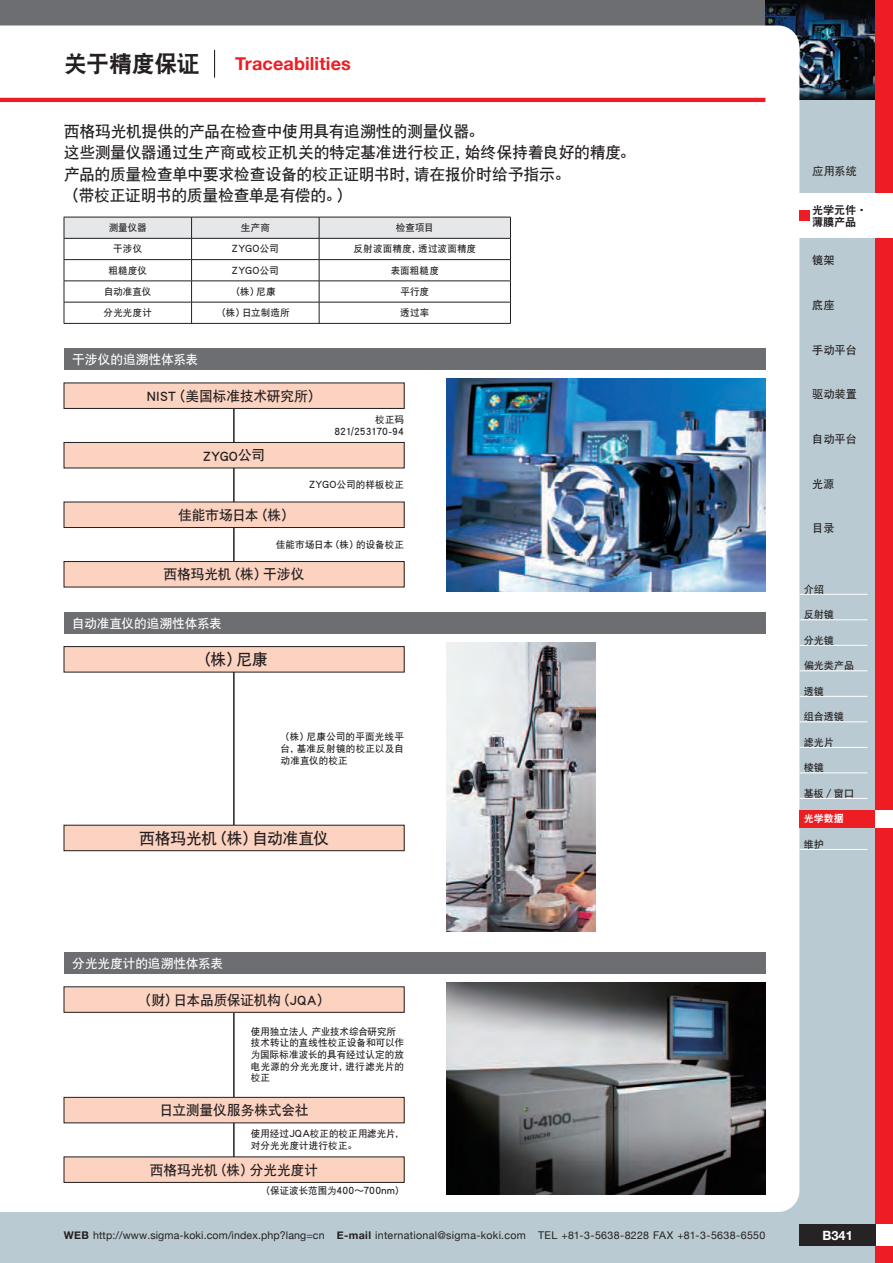
<style>
.page{position:relative;width:893px;height:1263px;background:#bacad2}
.page>*{position:absolute;margin:0;border:0;box-sizing:border-box;transform-origin:0 0}
.t1{font:23.4px "DFP Hei W9 G Bpc EUC H";letter-spacing:-.035em;color:#231f20}
.t2{font:700 18px "Helvetica Neue";letter-spacing:.005em;color:#ee1d23}
.t3{font:15.9px/21.3px "DFP Hei W7 G Bpc EUC H";letter-spacing:-.025em;color:#231f20}
.t4{font:14.85px "DFP Hei W7 G Bpc EUC H";color:#231f20}
.t5{font:13.8px "DFP Hei W7 G Bpc EUC H";letter-spacing:-.015em;color:#231f20}
.t6{font:12.75px "DFP Hei W7 G Bpc EUC H";letter-spacing:-.015em;color:#fff}
.t7{font:700 12.75px "Helvetica Neue";color:#fff}
.t8{font:11.55px "DFP Hei W5 G Bpc EUC H";color:#231f20}
.t9{font:11.1px "DFP Hei W7 G Bpc EUC H";color:#231f20}
.t10{font:11.1px/11.7px "DFP Hei W9 G Bpc EUC H";letter-spacing:-.01em;color:#231f20}
.t11{font:10.65px "Helvetica Neue";letter-spacing:.025em;color:#231f20}
.t12{font:10.05px "DFP Hei W7 G Bpc EUC H";color:#231f20}
.t13{font:10.05px "DFP Hei W9 G Bpc EUC H";color:#fff}
.t14{font:9.6px/11.7px "DFP Hei W7 G Bpc EUC H";letter-spacing:.01em;color:#231f20}
.t15{font:9.6px "DFP Hei W7 G Bpc EUC H";letter-spacing:-.01em;color:#231f20}
.s1{font-family:"DFP Hei W7 G Bpc EUC H";font-size:9.6px}
.s2{font-size:14.85px}
.s3{font-size:13.8px}
.s4{font-family:"DFP Hei W5 G Bpc EUC H";font-size:11.55px}
.s5{font-weight:700}
</style>
<div class="page">
<div style="left:0;top:0;width:893px;height:26px;background:#6d6e71"></div>
<img style="left:765px;top:0;width:111px;height:100px">
<div style="left:1px;top:26px;width:798px;height:1186px;background:#fff"></div>
<div style="left:876px;top:0;width:17px;height:1263px;background:#ee1d23"></div>
<div style="left:799px;top:1225px;width:94px;height:21px;background:#262324"></div>
<div style="left:876px;top:1225px;width:17px;height:21px;background:#fff"></div>
<div style="left:799px;top:193px;width:94px;height:45px;background:#fff"></div>
<div style="left:799px;top:210px;width:11px;height:11px;background:#ee1d23"></div>
<hr style="left:799px;top:594px;width:68px;height:1px;background:#fff">
<hr style="left:799px;top:619px;width:68px;height:1px;background:#fff">
<hr style="left:799px;top:645px;width:68px;height:1px;background:#fff">
<hr style="left:799px;top:670px;width:68px;height:1px;background:#fff">
<hr style="left:799px;top:696px;width:68px;height:1px;background:#fff">
<hr style="left:799px;top:722px;width:68px;height:1px;background:#fff">
<hr style="left:799px;top:747px;width:68px;height:1px;background:#fff">
<hr style="left:799px;top:773px;width:68px;height:1px;background:#fff">
<hr style="left:799px;top:798px;width:68px;height:1px;background:#fff">
<hr style="left:799px;top:849px;width:68px;height:1px;background:#fff">
<div style="left:799px;top:810px;width:77px;height:17px;background:#ee1d23"></div>
<div style="left:876px;top:810px;width:17px;height:17px;background:#fff"></div>
<svg style="left:0;top:26px;width:1px;height:1186px"></svg>
<hr style="left:0;top:98px;width:765px;height:4px;background:#ee1d23">
<svg style="left:214px;top:50px;width:1px;height:28px"></svg>
<svg style="left:64px;top:217px;width:447px;height:106px;background:#eeeeef"></svg>
<hr style="left:64px;top:323px;width:447px;height:1px;background:#231f20">
<img style="left:446px;top:378px;width:319px;height:213px">
<img style="left:446px;top:982px;width:319px;height:213px">
<img style="left:446px;top:642px;width:149px;height:289px">
<hr style="left:233px;top:391px;width:2px;height:187px;background:#231f20">
<hr style="left:233px;top:655px;width:2px;height:187px;background:#231f20">
<hr style="left:233px;top:995px;width:2px;height:187px;background:#231f20">
<div style="left:64px;top:349px;width:701px;height:21px;background:#6d6e71"></div>
<div style="left:64px;top:612px;width:701px;height:22px;background:#6d6e71"></div>
<div style="left:64px;top:952px;width:701px;height:22px;background:#6d6e71"></div>
<div style="left:64px;top:383px;width:340px;height:25px;background:#fcd2c0"></div>
<div style="left:64px;top:383px;width:340px;height:26px;border:1px solid #231f20"></div>
<div style="left:64px;top:647px;width:340px;height:25px;background:#fcd2c0"></div>
<div style="left:64px;top:646px;width:340px;height:26px;border:1px solid #231f20"></div>
<div style="left:64px;top:987px;width:340px;height:25px;background:#fcd2c0"></div>
<div style="left:64px;top:442px;width:340px;height:26px;background:#fcd2c0"></div>
<div style="left:64px;top:442px;width:340px;height:26px;border:1px solid #231f20"></div>
<div style="left:64px;top:502px;width:340px;height:25px;background:#fcd2c0"></div>
<div style="left:64px;top:502px;width:340px;height:26px;border:1px solid #231f20"></div>
<div style="left:64px;top:1097px;width:340px;height:26px;background:#fcd2c0"></div>
<div style="left:64px;top:1097px;width:340px;height:26px;border:1px solid #231f20"></div>
<div style="left:64px;top:561px;width:340px;height:26px;background:#fcd2c0"></div>
<div style="left:64px;top:561px;width:340px;height:26px;border:1px solid #231f20"></div>
<div style="left:64px;top:825px;width:340px;height:26px;background:#fcd2c0"></div>
<div style="left:64px;top:825px;width:340px;height:26px;border:1px solid #231f20"></div>
<div style="left:64px;top:1157px;width:340px;height:25px;background:#fcd2c0"></div>
<h1 class="t1" style="left:64px;top:52px;width:138px">关于精度保证</h1>
<h2 class="t2" style="left:235px;top:57px;width:117px">Traceabilities</h2>
<h3 class="t3" style="left:64px;top:121px;width:573px">西格玛光机提供的产品在检查中使用具有追溯性的测量仪器。<br>这些测量仪器通过生产商或校正机关的特定基准进行校正，始终保持着良好的精度。产品的质量检查单中要求检查设备的校正证明书时，请在报价时给予指示。<br>（带校正证明书的质量检查单是有偿的。）</h3>
<p class="t14" style="left:109px;top:222px;width:40px">测量仪器</p>
<p class="t14" style="left:241px;top:222px;width:31px">生产商</p>
<p class="t14" style="left:396px;top:222px;width:40px">检查项目</p>
<p class="t14" style="left:113px;top:243px;width:31px">干涉仪</p>
<p class="t8" style="left:232px;top:242px;width:48px">ZYGO<span class="s1">公司</span></p>
<p class="t14" style="left:353px;top:243px;width:124px">反射波面精度，透过波面精度</p>
<p class="t14" style="left:108px;top:264px;width:40px">粗糙度仪</p>
<p class="t8" style="left:232px;top:264px;width:48px">ZYGO<span class="s1">公司</span></p>
<p class="t14" style="left:391px;top:264px;width:50px">表面粗糙度</p>
<p class="t14" style="left:104px;top:286px;width:49px">自动准直仪</p>
<p class="t14" style="left:231px;top:286px;width:46px">（株）尼康</p>
<p class="t14" style="left:400px;top:286px;width:30px">平行度</p>
<p class="t14" style="left:104px;top:307px;width:50px">分光光度计</p>
<p class="t14" style="left:217px;top:307px;width:74px">（株）日立制造所</p>
<p class="t14" style="left:400px;top:307px;width:31px">透过率</p>
<h3 class="t6" style="left:72px;top:353px;width:128px">干涉仪的追溯性体系表</h3>
<h3 class="t5" style="left:147px;top:389px;width:175px"><span class="s2">NIST</span>（美国标准技术研究所）</h3>
<h3 class="t4" style="left:203px;top:448px;width:64px">ZYGO<span class="s3">公司</span></h3>
<p class="t14" style="left:375px;top:413px;width:30px">校正码</p>
<p class="t8" style="left:334px;top:425px;width:71px">821/253170-94</p>
<h3 class="t5" style="left:178px;top:508px;width:118px">佳能市场日本（株）</h3>
<p class="t14" style="left:309px;top:479px;width:96px"><span class="s4">ZYGO</span>公司的样板校正</p>
<p class="t14" style="left:276px;top:538px;width:130px">佳能市场日本（株）的设备校正</p>
<h3 class="t5" style="left:164px;top:567px;width:143px">西格玛光机（株）干涉仪</h3>
<h3 class="t6" style="left:72px;top:617px;width:151px">自动准直仪的追溯性体系表</h3>
<h3 class="t3" style="left:196px;top:649px;width:73px">（株）尼康</h3>
<p class="t14" style="left:281px;top:731px;width:125px;text-align:justify">（株）尼康公司的平面光线平台，基准反射镜的校正以及自动准直仪的校正</p>
<h3 class="t3" style="left:139px;top:827px;width:192px">西格玛光机（株）自动准直仪</h3>
<h3 class="t6" style="left:72px;top:957px;width:153px">分光光度计的追溯性体系表</h3>
<h3 class="t5" style="left:138px;top:993px;width:193px">（财）日本品质保证机构（<span class="s2">JQA</span>）</h3>
<p class="t14" style="left:251px;top:1025px;width:155px">使用独立法人产业技术综合研究所技术转让的直线性校正设备和可以作为国际标准波长的具有经过认定的放电光源的分光光度计，进行滤光片的校正</p>
<h3 class="t5" style="left:159px;top:1103px;width:151px">日立测量仪服务株式会社</h3>
<p class="t14" style="left:251px;top:1128px;width:155px">使用经过<span class="s4">JQA</span>校正的校正用滤光片，对分光光度计进行校正。</p>
<p class="t15" style="left:261px;top:1185px;width:144px">（保证波长范围为<span class="s4">400</span>〜<span class="s4">700nm</span>）</p>
<h3 class="t5" style="left:150px;top:1163px;width:170px">西格玛光机（株）分光光度计</h3>
<p class="t9" style="left:812px;top:166px;width:46px">应用系统</p>
<p class="t10" style="left:812px;top:204px;width:57px">光学元件·薄膜产品</p>
<p class="t9" style="left:812px;top:255px;width:24px">镜架</p>
<p class="t9" style="left:812px;top:300px;width:24px">底座</p>
<p class="t9" style="left:812px;top:344px;width:46px">手动平台</p>
<p class="t9" style="left:812px;top:389px;width:46px">驱动装置</p>
<p class="t9" style="left:812px;top:433px;width:46px">自动平台</p>
<p class="t9" style="left:812px;top:478px;width:24px">光源</p>
<p class="t9" style="left:812px;top:523px;width:24px">目录</p>
<p class="t12" style="left:804px;top:584px;width:22px">介绍</p>
<p class="t12" style="left:804px;top:609px;width:32px">反射镜</p>
<p class="t12" style="left:804px;top:635px;width:32px">分光镜</p>
<p class="t12" style="left:804px;top:660px;width:52px">偏光类产品</p>
<p class="t12" style="left:804px;top:686px;width:22px">透镜</p>
<p class="t12" style="left:804px;top:711px;width:42px">组合透镜</p>
<p class="t12" style="left:804px;top:737px;width:32px">滤光片</p>
<p class="t12" style="left:804px;top:762px;width:22px">棱镜</p>
<p class="t12" style="left:804px;top:788px;width:52px">基板／窗口</p>
<p class="t13" style="left:804px;top:813px;width:42px">光学数据</p>
<p class="t12" style="left:804px;top:839px;width:22px">维护</p>
<p class="t11" style="left:64px;top:1231px;width:703px"><span class="s5">WEB</span> http://www.sigma-koki.com/index.php?lang=cn <span class="s5">E-mail</span> international@sigma-koki.com TEL +81-3-5638-8228 FAX +81-3-5638-6550</p>
<h3 class="t7" style="left:823px;top:1230px;width:32px">B341</h3>
</div>
